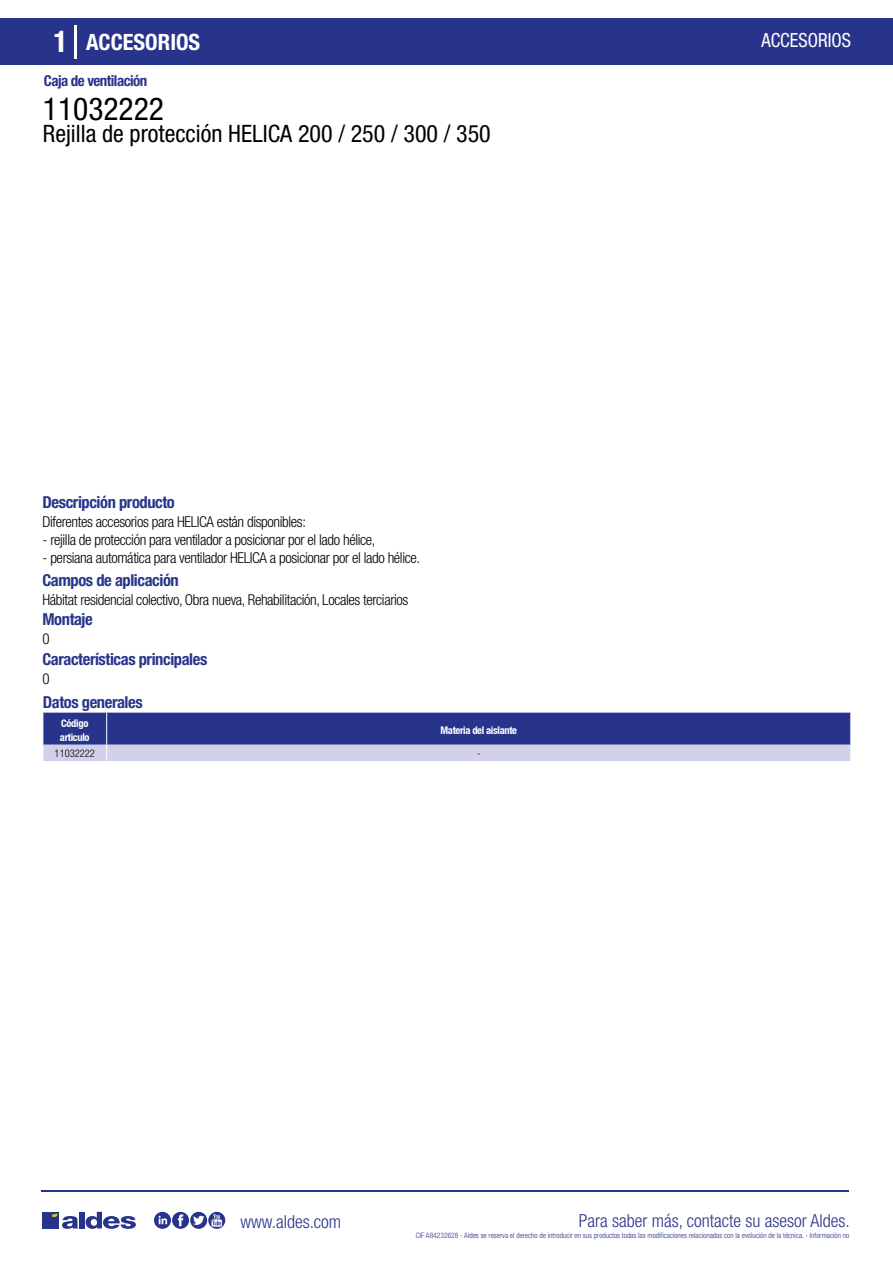
<style>
.page{position:relative;width:893px;height:1263px;background:#fff}
.page>*{position:absolute;margin:0;border:0;box-sizing:border-box;transform-origin:0 0}
.t1{font:condensed 31.5px "Helvetica Neue LT Std";color:#000}
.t2{font:condensed 24px "Helvetica Neue LT Std";color:#000}
.t3{font:700 condensed 22.5px "Helvetica Neue LT Std";color:#fff}
.t4{font:condensed 19.5px "Helvetica Neue LT Std";color:#fff;scale:.95 1}
.t5{font:300 condensed 18px "Helvetica Neue";color:#28348b}
.t6{font:700 condensed 16.5px "Helvetica Neue LT Std";letter-spacing:-.025em;color:#28348b}
.t7{font:300 condensed 15px "Helvetica Neue LT Std";letter-spacing:-.025em;color:#000}
.t8{font:700 condensed 15px "Helvetica Neue LT Std";letter-spacing:-.035em;color:#28348b}
.t9{font:700 condensed 10.5px/13.5px "Helvetica Neue";letter-spacing:-.03em;color:#fff}
.t10{font:300 condensed 10.5px "Helvetica Neue";color:#000}
.t11{font:300 condensed 7.5px "Helvetica Neue";color:#28348b}
.s1{font-size:30px}
</style>
<div class="page">
<div style="left:0;top:18px;width:893px;height:46px;background:#28348b"></div>
<hr style="left:74px;top:25px;width:2px;height:33px;background:#fff">
<svg style="left:43px;top:713px;width:808px;height:48px;background:#626aab"></svg>
<hr style="left:41px;top:1190px;width:808px;height:1px;background:#28348b">
<svg style="left:154px;top:1212px;width:71px;height:17px"></svg>
<div style="left:42px;top:1212px;width:17px;height:16px;background:#28348b"></div>
<div style="left:79px;top:1212px;width:5px;height:16px;background:#28348b"></div>
<svg style="left:86px;top:1212px;width:50px;height:17px"></svg>
<svg style="left:52px;top:1213px;width:26px;height:16px"></svg>
<h3 class="t3" style="left:54px;top:28px;width:148px"><span class="s1">1</span> ACCESORIOS</h3>
<h3 class="t4" style="left:761px;top:29px;width:96px">ACCESORIOS</h3>
<p class="t8" style="left:44px;top:71px;width:105px">Caja de ventilación</p>
<h1 class="t1" style="left:43px;top:91px;width:122px">11032222</h1>
<h2 class="t2" style="left:43px;top:120px;width:449px">Rejilla de protección HELICA 200 / 250 / 300 / 350</h2>
<p class="t6" style="left:43px;top:492px;width:134px">Descripción producto</p>
<p class="t7" style="left:43px;top:513px;width:265px">Diferentes accesorios para HELICA están disponibles:</p>
<p class="t7" style="left:43px;top:531px;width:334px">- rejilla de protección para ventilador a posicionar por el lado hélice,</p>
<p class="t7" style="left:43px;top:549px;width:379px">- persiana automática para ventilador HELICA a posicionar por el lado hélice.</p>
<p class="t7" style="left:43px;top:591px;width:367px">Hábitat residencial colectivo, Obra nueva, Rehabilitación, Locales terciarios</p>
<p class="t7" style="left:43px;top:630px;width:9px">0</p>
<p class="t6" style="left:43px;top:570px;width:138px">Campos de aplicación</p>
<p class="t6" style="left:43px;top:609px;width:52px">Montaje</p>
<p class="t6" style="left:43px;top:649px;width:166px">Características principales</p>
<p class="t7" style="left:43px;top:670px;width:9px">0</p>
<p class="t6" style="left:43px;top:692px;width:101px">Datos generales</p>
<p class="t9" style="left:60px;top:716px;width:31px">Código articulo</p>
<p class="t9" style="left:440px;top:723px;width:78px">Materia del aislante</p>
<p class="t10" style="left:55px;top:747px;width:42px">11032222</p>
<p class="t10" style="left:477px;top:747px;width:5px">-</p>
<p class="t5" style="left:240px;top:1211px;width:102px">www.aldes.com</p>
<p class="t5" style="left:579px;top:1211px;width:272px">Para saber más, contacte su asesor Aldes.</p>
<p class="t11" style="left:416px;top:1230px;width:435px">CIF A84232628 - Aldes se reserva el derecho de introducir en sus productos todas las modificaciones relacionadas con la evolución de la técnica. - Información no</p>
</div>
